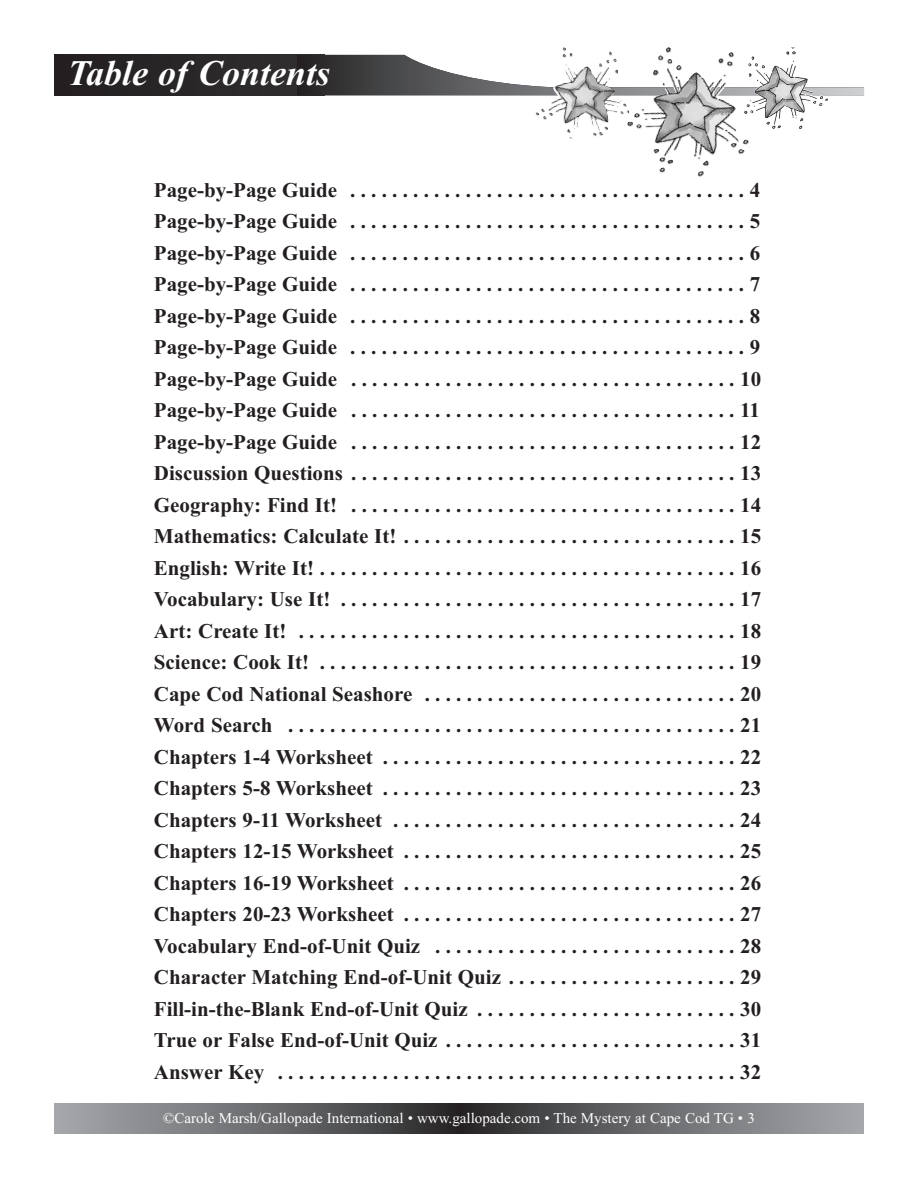
<style>
.page{position:relative;width:918px;height:1188px;background:#fff}
.page>*{position:absolute;margin:0;border:0;box-sizing:border-box;transform-origin:0 0}
.t1{font:italic 700 36px "Times New Roman";color:#fff}
.t2{font:700 21px/31.5px "Times New Roman";color:#231f20;text-align:justify}
.t3{font:15px "Times New Roman";color:#fff}
</style>
<div class="page">
<div style="left:457px;top:1104px;width:407px;height:30px;background:linear-gradient(to right,#2a292a,#a9abaf)"></div>
<div style="left:54px;top:1104px;width:408px;height:30px;background:linear-gradient(to right,#a9acaf,#2b292a)"></div>
<div style="left:54px;top:55px;width:270px;height:40px;background:#282526"></div>
<svg style="left:324px;top:55px;width:540px;height:40px"></svg>
<img style="left:749px;top:47px;width:69px;height:82px">
<img style="left:546px;top:47px;width:76px;height:90px">
<img style="left:640px;top:50px;width:100px;height:114px">
<h1 class="t1" style="left:68px;top:61px;width:264px">Table of Contents</h1>
<p class="t2" style="left:154px;top:176px;width:609px">Page-by-Page Guide . . . . . . . . . . . . . . . . . . . . . . . . . . . . . . . . . . . . . . 4<br>Page-by-Page Guide . . . . . . . . . . . . . . . . . . . . . . . . . . . . . . . . . . . . . . 5<br>Page-by-Page Guide . . . . . . . . . . . . . . . . . . . . . . . . . . . . . . . . . . . . . . 6<br>Page-by-Page Guide . . . . . . . . . . . . . . . . . . . . . . . . . . . . . . . . . . . . . . 7<br>Page-by-Page Guide . . . . . . . . . . . . . . . . . . . . . . . . . . . . . . . . . . . . . . 8<br>Page-by-Page Guide . . . . . . . . . . . . . . . . . . . . . . . . . . . . . . . . . . . . . . 9<br>Page-by-Page Guide . . . . . . . . . . . . . . . . . . . . . . . . . . . . . . . . . . . . . 10<br>Page-by-Page Guide . . . . . . . . . . . . . . . . . . . . . . . . . . . . . . . . . . . . . 11<br>Page-by-Page Guide . . . . . . . . . . . . . . . . . . . . . . . . . . . . . . . . . . . . . 12<br>Discussion Questions . . . . . . . . . . . . . . . . . . . . . . . . . . . . . . . . . . . . . 13<br>Geography: Find It! . . . . . . . . . . . . . . . . . . . . . . . . . . . . . . . . . . . . . 14<br>Mathematics: Calculate It! . . . . . . . . . . . . . . . . . . . . . . . . . . . . . . . . 15<br>English: Write It! . . . . . . . . . . . . . . . . . . . . . . . . . . . . . . . . . . . . . . . . 16<br>Vocabulary: Use It! . . . . . . . . . . . . . . . . . . . . . . . . . . . . . . . . . . . . . . 17<br>Art: Create It! . . . . . . . . . . . . . . . . . . . . . . . . . . . . . . . . . . . . . . . . . . 18<br>Science: Cook It! . . . . . . . . . . . . . . . . . . . . . . . . . . . . . . . . . . . . . . . . 19<br>Cape Cod National Seashore . . . . . . . . . . . . . . . . . . . . . . . . . . . . . . 20<br>Word Search . . . . . . . . . . . . . . . . . . . . . . . . . . . . . . . . . . . . . . . . . . . 21<br>Chapters 1-4 Worksheet . . . . . . . . . . . . . . . . . . . . . . . . . . . . . . . . . . 22<br>Chapters 5-8 Worksheet . . . . . . . . . . . . . . . . . . . . . . . . . . . . . . . . . . 23<br>Chapters 9-11 Worksheet . . . . . . . . . . . . . . . . . . . . . . . . . . . . . . . . . 24<br>Chapters 12-15 Worksheet . . . . . . . . . . . . . . . . . . . . . . . . . . . . . . . . 25<br>Chapters 16-19 Worksheet . . . . . . . . . . . . . . . . . . . . . . . . . . . . . . . . 26<br>Chapters 20-23 Worksheet . . . . . . . . . . . . . . . . . . . . . . . . . . . . . . . . 27<br>Vocabulary End-of-Unit Quiz . . . . . . . . . . . . . . . . . . . . . . . . . . . . . 28<br>Character Matching End-of-Unit Quiz . . . . . . . . . . . . . . . . . . . . . . 29<br>Fill-in-the-Blank End-of-Unit Quiz . . . . . . . . . . . . . . . . . . . . . . . . . 30<br>True or False End-of-Unit Quiz . . . . . . . . . . . . . . . . . . . . . . . . . . . . 31<br>Answer Key . . . . . . . . . . . . . . . . . . . . . . . . . . . . . . . . . . . . . . . . . . . . 32</p>
<p class="t3" style="left:163px;top:1113px;width:593px">©Carole Marsh/Gallopade International • www.gallopade.com • The Mystery at Cape Cod TG • 3</p>
</div>
